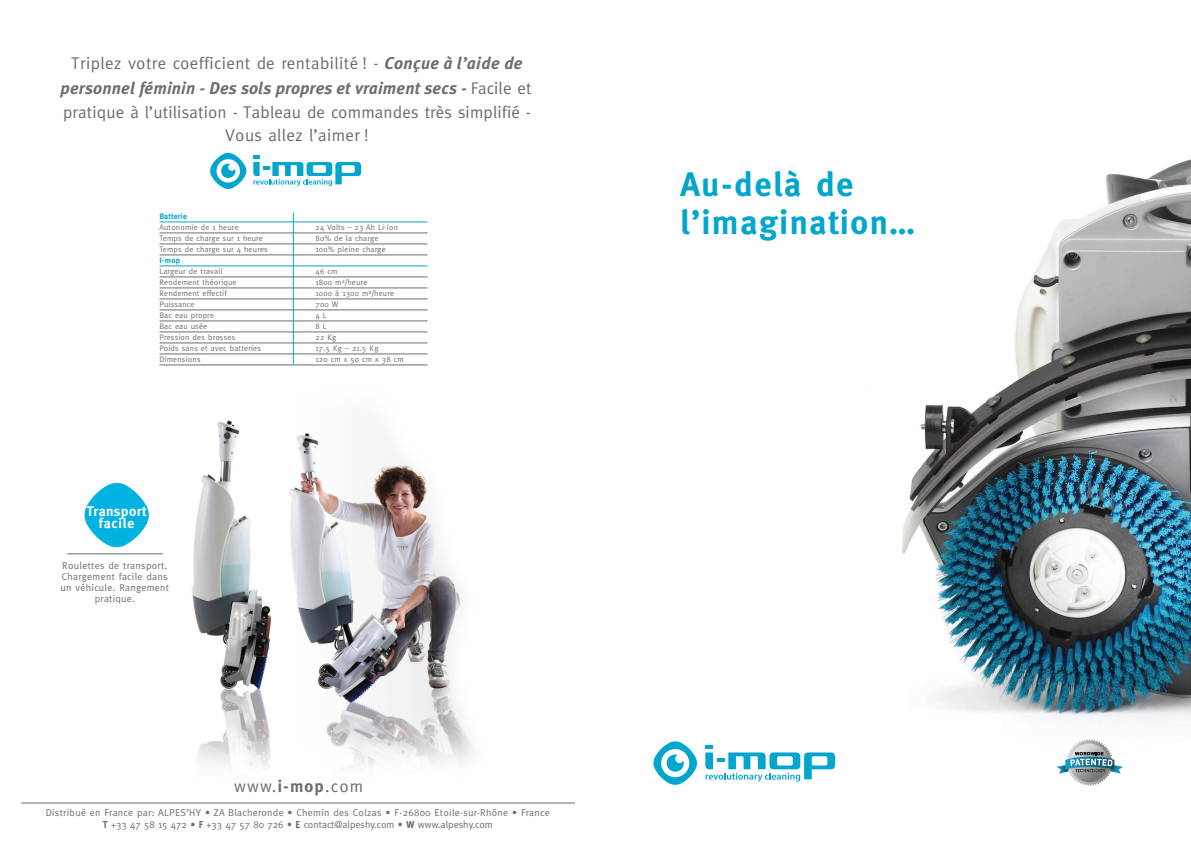
<style>
.page{position:relative;width:1191px;height:842px;background:#fff}
.page>*{position:absolute;margin:0;border:0;box-sizing:border-box;transform-origin:0 0}
.t1{font:700 34px/38px "Meta";letter-spacing:.05em;color:#00a6cd}
.t2{font:17px/23.9px "Meta";letter-spacing:.01em;color:#6c6d70;text-align:center}
.t3{font:700 14px/12px "Meta";letter-spacing:.03em;color:#fff;text-align:center}
.t4{font:10px/11px "Meta";letter-spacing:.03em;color:#6c6d70;text-align:center}
.t5{font:10px "Meta";color:#6c6d70}
.Paragraph_Style_1{font:8px "Meta";letter-spacing:.025em;color:#6c6d70}
.Paragraph_Style_1-2{font:700 8px "Meta";letter-spacing:.025em;color:#00a6cd}
.s1{font-family:"Meta Plus";font-weight:700;font-style:italic}
.s2{font-weight:700}
</style>
<div class="page">
<img style="left:21px;top:152px;width:554px;height:651px">
<img style="left:902px;top:159px;width:289px;height:561px">
<svg style="left:653px;top:741px;width:44px;height:44px"></svg>
<svg style="left:705px;top:745px;width:130px;height:37px"></svg>
<svg style="left:210px;top:153px;width:36px;height:36px"></svg>
<svg style="left:253px;top:156px;width:108px;height:30px"></svg>
<hr style="left:21px;top:803px;width:554px;height:1px;background:#6c6d70">
<hr style="left:159px;top:222px;width:268px;height:1px;background:#00a6cd">
<hr style="left:159px;top:233px;width:268px;height:1px;background:#6c6d70">
<hr style="left:159px;top:244px;width:268px;height:1px;background:#6c6d70">
<hr style="left:159px;top:255px;width:268px;height:1px;background:#6c6d70">
<hr style="left:159px;top:266px;width:268px;height:1px;background:#00a6cd">
<hr style="left:159px;top:277px;width:268px;height:1px;background:#6c6d70">
<hr style="left:159px;top:288px;width:268px;height:1px;background:#6c6d70">
<hr style="left:159px;top:299px;width:268px;height:1px;background:#6c6d70">
<hr style="left:159px;top:310px;width:268px;height:1px;background:#6c6d70">
<hr style="left:159px;top:321px;width:268px;height:1px;background:#6c6d70">
<hr style="left:159px;top:332px;width:268px;height:1px;background:#6c6d70">
<hr style="left:159px;top:343px;width:268px;height:1px;background:#6c6d70">
<hr style="left:159px;top:354px;width:268px;height:1px;background:#6c6d70">
<hr style="left:159px;top:365px;width:268px;height:1px;background:#6c6d70">
<hr style="left:293px;top:213px;width:1px;height:151px;background:#00a6cd">
<svg style="left:84px;top:483px;width:65px;height:64px"></svg>
<hr style="left:67px;top:554px;width:96px;height:1px;background:#6c6d70">
<svg style="left:1056px;top:739px;width:67px;height:47px"></svg>
<p class="t2" style="left:61px;top:51px;width:472px">Triplez votre coefficient de rentabilité ! - <span class="s1">Conçue à l’aide de personnel féminin - Des sols propres et vraiment secs -</span> Facile et pratique à l’utilisation - Tableau de commandes très simplifié - Vous allez l’aimer !</p>
<p class="Paragraph_Style_1-2" style="left:159px;top:212px;width:29px">Batterie</p>
<p class="Paragraph_Style_1" style="left:159px;top:223px;width:81px">Autonomie de 1 heure</p>
<p class="Paragraph_Style_1" style="left:315px;top:223px;width:84px">24 Volts – 23 Ah Li-Ion</p>
<p class="Paragraph_Style_1" style="left:159px;top:234px;width:105px">Temps de charge sur 1 heure</p>
<p class="Paragraph_Style_1" style="left:315px;top:234px;width:64px">80% de la charge</p>
<p class="Paragraph_Style_1" style="left:159px;top:245px;width:110px">Temps de charge sur 4 heures</p>
<p class="Paragraph_Style_1" style="left:315px;top:245px;width:72px">100% pleine charge</p>
<p class="Paragraph_Style_1-2" style="left:159px;top:256px;width:22px">I-mop</p>
<p class="Paragraph_Style_1" style="left:159px;top:267px;width:65px">Largeur de travail</p>
<p class="Paragraph_Style_1" style="left:315px;top:267px;width:23px">46 cm</p>
<p class="Paragraph_Style_1" style="left:159px;top:278px;width:79px">Rendement théorique</p>
<p class="Paragraph_Style_1" style="left:315px;top:278px;width:53px">1800 m<sup>2</sup>/heure</p>
<p class="Paragraph_Style_1" style="left:159px;top:289px;width:69px">Rendement effectif</p>
<p class="Paragraph_Style_1" style="left:315px;top:289px;width:80px">1000 à 1300 m<sup>2</sup>/heure</p>
<p class="Paragraph_Style_1" style="left:159px;top:300px;width:37px">Puissance</p>
<p class="Paragraph_Style_1" style="left:315px;top:300px;width:24px">700 W</p>
<p class="Paragraph_Style_1" style="left:159px;top:311px;width:56px">Bac eau propre</p>
<p class="Paragraph_Style_1" style="left:315px;top:311px;width:13px">4 L</p>
<p class="Paragraph_Style_1" style="left:159px;top:322px;width:49px">Bac eau usée</p>
<p class="Paragraph_Style_1" style="left:315px;top:322px;width:13px">8 L</p>
<p class="Paragraph_Style_1" style="left:159px;top:333px;width:77px">Pression des brosses</p>
<p class="Paragraph_Style_1" style="left:315px;top:333px;width:22px">22 Kg</p>
<p class="Paragraph_Style_1" style="left:159px;top:344px;width:103px">Poids sans et avec batteries</p>
<p class="Paragraph_Style_1" style="left:315px;top:344px;width:64px">17.5 Kg – 21.5 Kg</p>
<p class="Paragraph_Style_1" style="left:159px;top:355px;width:43px">Dimensions</p>
<p class="Paragraph_Style_1" style="left:315px;top:355px;width:90px">120 cm x 50 cm x 38 cm</p>
<p class="t3" style="left:87px;top:505px;width:61px">Transport facile</p>
<p class="t4" style="left:61px;top:559px;width:110px">Roulettes de transport.<br>Chargement facile dans un véhicule. Rangement pratique.</p>
<p class="t2" style="left:234px;top:774px;width:131px">www.<span class="s2">i-mop</span>.com</p>
<p class="t4" style="left:46px;top:807px;width:505px">Distribué en France par: ALPES’HY • ZA Blacheronde • Chemin des Colzas • F-26800 Etoile-sur-Rhône • France</p>
<p class="t5" style="left:103px;top:819px;width:391px"><span class="s2">T</span> +33 47 58 15 472 • <span class="s2">F</span> +33 47 57 80 726 • <span class="s2">E</span> contact@alpeshy.com • <span class="s2">W</span> www.alpeshy.com</p>
<p class="t1" style="left:680px;top:165px;width:236px">Au-delà de l’imagination…</p>
</div>
